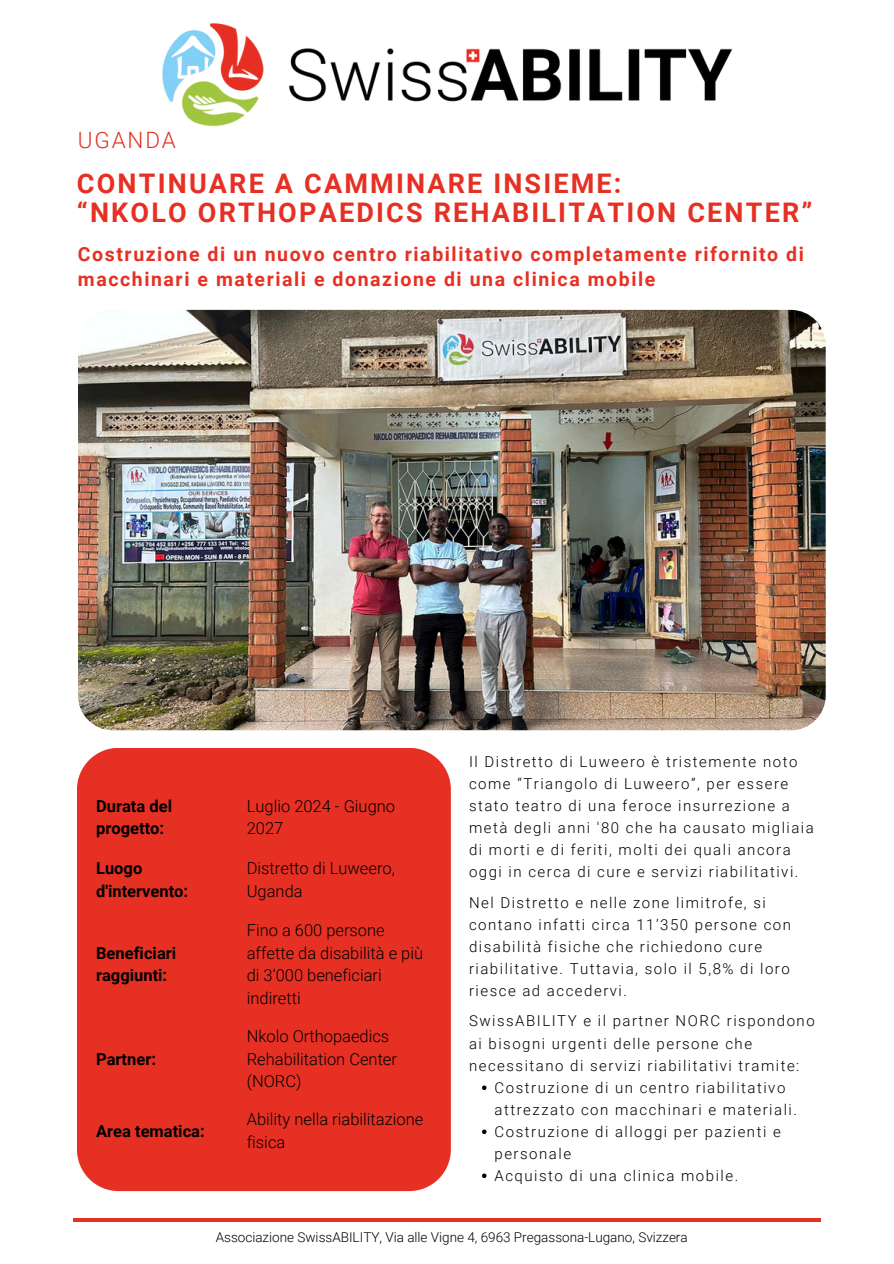
<style>
.page{position:relative;width:894px;height:1264px;background:#fff}
.page>*{position:absolute;margin:0;border:0;box-sizing:border-box;transform-origin:0 0}
.t1{font:700 27px/29.2px "Roboto";letter-spacing:.08em;color:#e63023}
.t2{font:300 22.5px "Roboto";letter-spacing:.08em;color:#e63023}
.t3{font:700 19.5px/24.8px "Roboto";letter-spacing:.08em;color:#e63023}
.t4{font:300 16.5px/22.5px "Roboto";color:#000}
.t5{font:700 16.5px/22.5px "Roboto";color:#000}
.t6{font:300 15px/22px "Roboto";letter-spacing:.1em;color:#000}
.t7{font:300 13.5px "Roboto";color:#000}
</style>
<div class="page">
<hr style="left:73px;top:1218px;width:747px;height:3px;background:#e63023">
<div style="left:77px;top:748px;width:373px;height:443px;background:#e63023"></div>
<svg style="left:482px;top:1085px;width:4px;height:4px"></svg>
<svg style="left:482px;top:1129px;width:4px;height:4px"></svg>
<svg style="left:482px;top:1173px;width:4px;height:4px"></svg>
<img style="left:162px;top:23px;width:571px;height:104px">
<img style="left:78px;top:310px;width:747px;height:420px;border-radius:35px">
<p class="t2" style="left:78px;top:127px;width:99px">UGANDA</p>
<p class="t1" style="left:77px;top:169px;width:736px">CONTINUARE A CAMMINARE INSIEME:<br>“NKOLO ORTHOPAEDICS REHABILITATION CENTER”</p>
<p class="t3" style="left:78px;top:242px;width:727px">Costruzione di un nuovo centro riabilitativo completamente rifornito di macchinari e materiali e donazione di una clinica mobile</p>
<p class="t5" style="left:96px;top:795px;width:77px">Durata del progetto:</p>
<p class="t4" style="left:247px;top:795px;width:150px">Luglio 2024 - Giugno<br>2027</p>
<p class="t5" style="left:96px;top:857px;width:94px">Luogo d'intervento:</p>
<p class="t4" style="left:247px;top:857px;width:150px">Distretto di Luweero,<br>Uganda</p>
<p class="t5" style="left:96px;top:941px;width:82px">Beneficiari raggiunti:</p>
<p class="t5" style="left:96px;top:1047px;width:61px">Partner:</p>
<p class="t4" style="left:247px;top:919px;width:178px">Fino a 600 persone affette da disabilità e più di 3’000 beneficiari indiretti</p>
<p class="t4" style="left:247px;top:1025px;width:152px">Nkolo Orthopaedics<br>Rehabilitation Center (NORC)</p>
<p class="t5" style="left:96px;top:1119px;width:110px">Area tematica:</p>
<p class="t4" style="left:247px;top:1108px;width:178px">Ability nella riabilitazione fisica</p>
<h2 class="t6" style="left:469px;top:751px;width:346px">Il Distretto di Luweero è tristemente noto come “Triangolo di Luweero”, per essere stato teatro di una feroce insurrezione a metà degli anni '80 che ha causato migliaia di morti e di feriti, molti dei quali ancora oggi in cerca di cure e servizi riabilitativi.</h2>
<h1 class="t6" style="left:469px;top:891px;width:323px">Nel Distretto e nelle zone limitrofe, si contano infatti circa 11’350 persone con disabilità fisiche che richiedono cure riabilitative. Tuttavia, solo il 5,8% di loro riesce ad accedervi.</h1>
<h3 class="t6" style="left:469px;top:1010px;width:347px">SwissABILITY e il partner NORC rispondono ai bisogni urgenti delle persone che necessitano di servizi riabilitativi tramite:</h3>
<p class="t6" style="left:494px;top:1076px;width:304px">Costruzione di un centro riabilitativo attrezzato con macchinari e materiali.</p>
<p class="t6" style="left:494px;top:1120px;width:288px">Costruzione di alloggi per pazienti e personale</p>
<p class="t6" style="left:494px;top:1164px;width:245px">Acquisto di una clinica mobile.</p>
<p class="t7" style="left:216px;top:1228px;width:473px">Associazione SwissABILITY, Via alle Vigne 4, 6963 Pregassona-Lugano, Svizzera</p>
</div>
